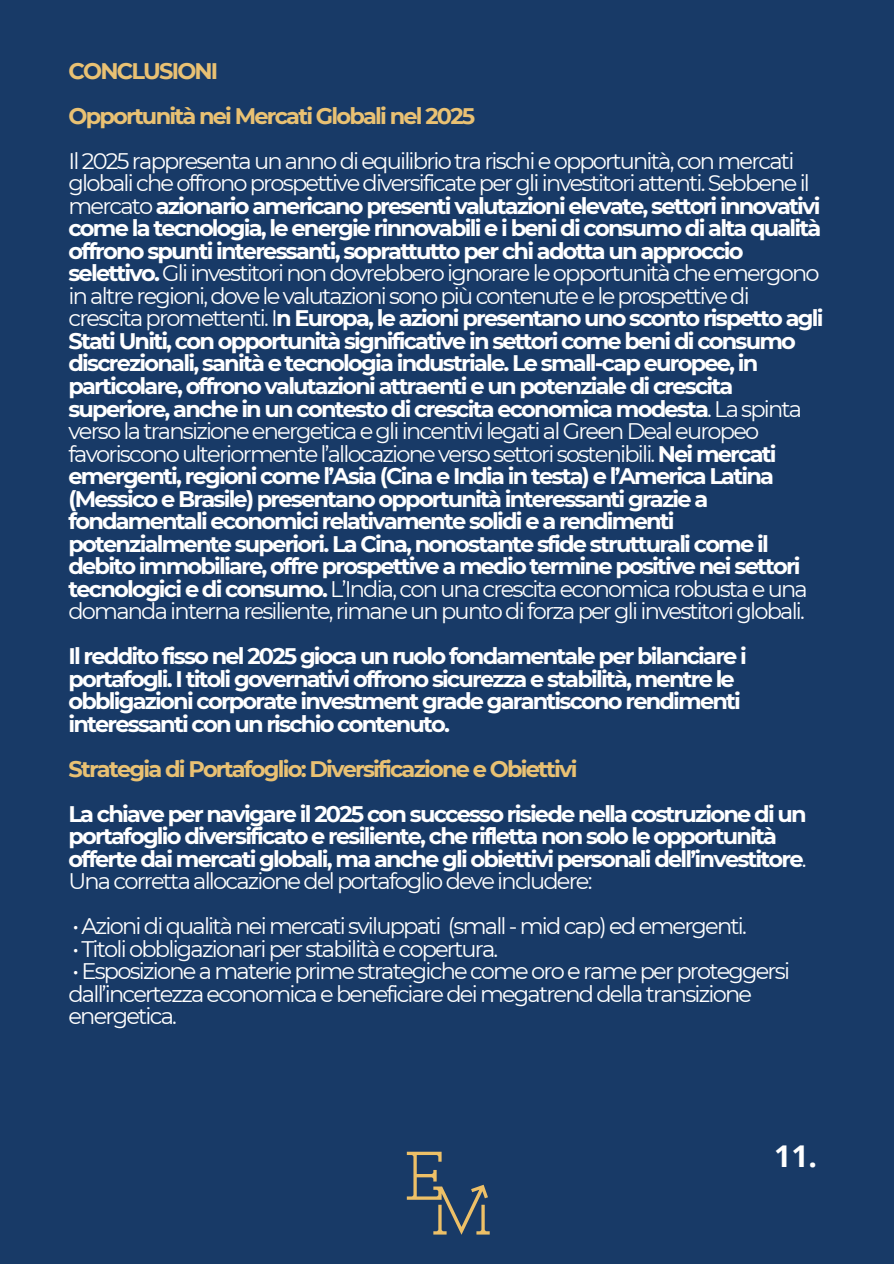
<style>
.page{position:relative;width:894px;height:1264px;background:#fff}
.page>*{position:absolute;margin:0;border:0;box-sizing:border-box;transform-origin:0 0}
.t1{font:700 30px "Open Sans";color:#fff}
.t2{font:700 22.5px/22.5px "Montserrat";letter-spacing:-.08em;color:#fff}
.t3{font:22.5px/22.5px "Montserrat";letter-spacing:-.08em;color:#fff}
.t4{font:700 22.5px "Montserrat";letter-spacing:-.08em;color:#e9c173}
.s1{font-weight:400}
</style>
<div class="page">
<div style="left:0;top:0;width:893px;height:1263px;background:#183a67"></div>
<svg style="left:406px;top:1151px;width:83px;height:83px"></svg>
<h2 class="t4" style="left:68px;top:57px;width:151px">CONCLUSIONI</h2>
<h3 class="t4" style="left:68px;top:102px;width:408px">Opportunità nei Mercati Globali nel 2025</h3>
<p class="t2" style="left:68px;top:149px;width:756px"><span class="s1">Il 2025 rappresenta un anno di equilibrio tra rischi e opportunità, con mercati globali che offrono prospettive diversificate per gli investitori attenti. Sebbene il mercato</span> azionario americano presenti valutazioni elevate, settori innovativi come la tecnologia, le energie rinnovabili e i beni di consumo di alta qualità offrono spunti interessanti, soprattutto per chi adotta un approccio selettivo. <span class="s1">Gli investitori non dovrebbero ignorare le opportunità che emergono in altre regioni, dove le valutazioni sono più contenute e le prospettive di crescita promettenti. I</span>n Europa, le azioni presentano uno sconto rispetto agli Stati Uniti, con opportunità significative in settori come beni di consumo discrezionali, sanità e tecnologia industriale. Le small-cap europee, in particolare, offrono valutazioni attraenti e un potenziale di crescita superiore, anche in un contesto di crescita economica modesta<span class="s1">. La spinta verso la transizione energetica e gli incentivi legati al Green Deal europeo favoriscono ulteriormente l’allocazione verso settori sostenibili.</span> Nei mercati emergenti, regioni come l’Asia (Cina e India in testa) e l’America Latina (Messico e Brasile) presentano opportunità interessanti grazie a fondamentali economici relativamente solidi e a rendimenti potenzialmente superiori. La Cina, nonostante sfide strutturali come il debito immobiliare, offre prospettive a medio termine positive nei settori tecnologici e di consumo. <span class="s1">L’India, con una crescita economica robusta e una domanda interna resiliente, rimane un punto di forza per gli investitori globali.</span></p>
<h3 class="t2" style="left:68px;top:644px;width:679px">Il reddito fisso nel 2025 gioca un ruolo fondamentale per bilanciare i portafogli. I titoli governativi offrono sicurezza e stabilità, mentre le obbligazioni corporate investment grade garantiscono rendimenti interessanti con un rischio contenuto.</h3>
<h3 class="t4" style="left:68px;top:755px;width:510px">Strategia di Portafoglio: Diversificazione e Obiettivi</h3>
<p class="t2" style="left:68px;top:802px;width:739px">La chiave per navigare il 2025 con successo risiede nella costruzione di un portafoglio diversificato e resiliente, che rifletta non solo le opportunità offerte dai mercati globali, ma anche gli obiettivi personali dell’investitore<span class="s1">.<br>Una corretta allocazione del portafoglio deve includere:</span></p>
<p class="t3" style="left:73px;top:914px;width:675px">• Azioni di qualità nei mercati sviluppati (small - mid cap) ed emergenti.</p>
<p class="t3" style="left:73px;top:937px;width:427px">• Titoli obbligazionari per stabilità e copertura.</p>
<p class="t3" style="left:68px;top:959px;width:723px">• Esposizione a materie prime strategiche come oro e rame per proteggersi dall’incertezza economica e beneficiare dei megatrend della transizione energetica.</p>
<h1 class="t1" style="left:774px;top:1134px;width:44px">11.</h1>
</div>
